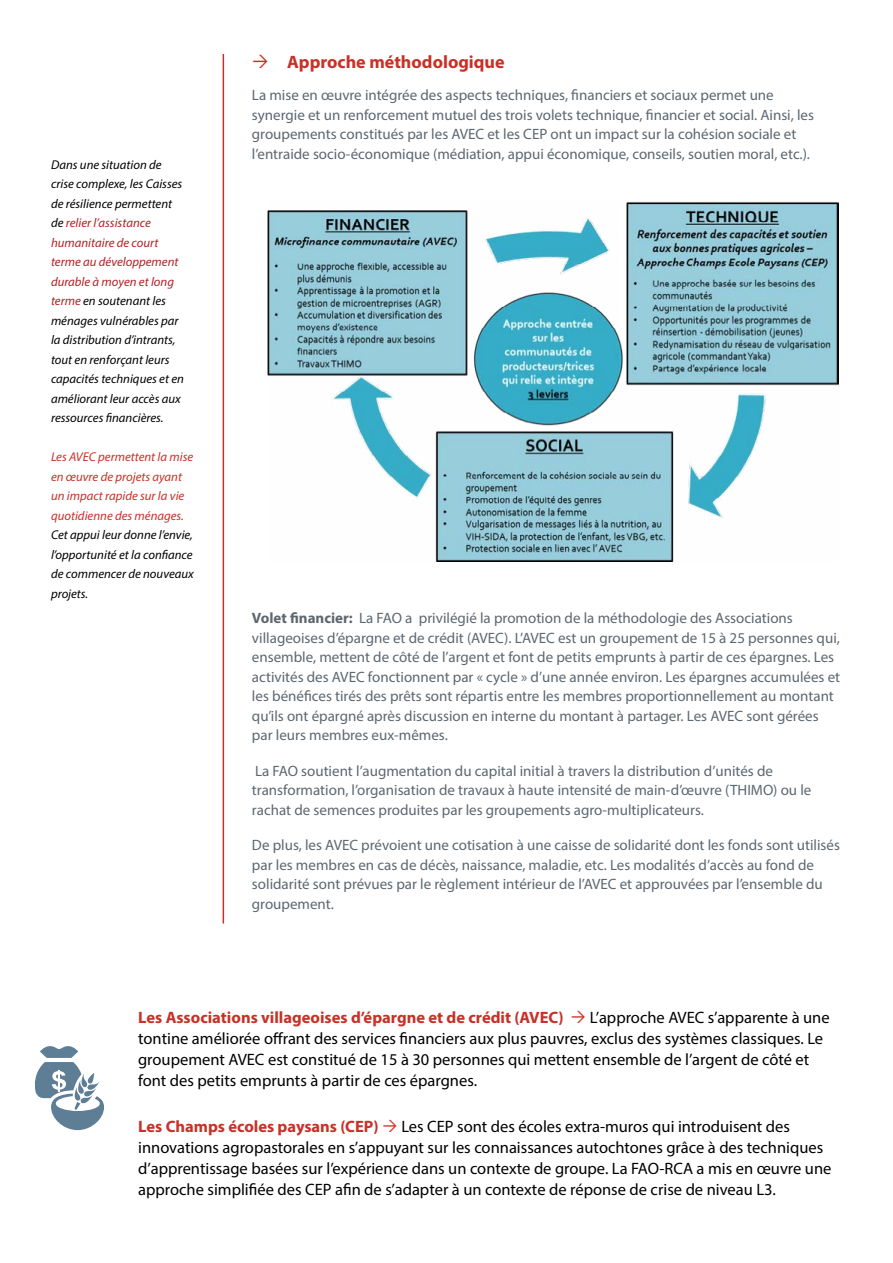
<style>
.page{position:relative;width:893px;height:1263px;background:#fff}
.page>*{position:absolute;margin:0;border:0;box-sizing:border-box;transform-origin:0 0}
.t1{font:700 18px "Myriad Pro";color:#c73127}
.t2{font:16.5px/21px "Myriad Pro";color:#000}
.t3{font:700 16.5px "Myriad Pro";color:#c73127}
.t4{font:15px/19.5px "Myriad Pro";color:#5d6770}
.t5{font:italic 12.75px/19.5px "Myriad Pro";color:#000}
.t6{font:italic 12.75px/19.5px "Myriad Pro";color:#c73127}
.s1{color:#b42025}
.s2{font-weight:700}
</style>
<div class="page">
<hr style="left:223px;top:54px;width:1px;height:869px;background:#c73127">
<img style="left:268px;top:202px;width:571px;height:360px">
<svg style="left:34px;top:1046px;width:70px;height:84px"></svg>
<p class="t5" style="left:51px;top:155px;width:134px">Dans une situation de crise complexe, les Caisses de résilience permettent de <span class="s1">relier l’assistance humanitaire de court terme au développement durable à moyen et long terme</span> en soutenant les ménages vulnérables par la distribution d’intrants, tout en renforçant leurs capacités techniques et en améliorant leur accès aux ressources financières.</p>
<p class="t6" style="left:51px;top:447px;width:144px">Les AVEC permettent la mise en œuvre de projets ayant un impact rapide sur la vie quotidienne des ménages.</p>
<p class="t5" style="left:51px;top:525px;width:144px;text-align:justify">Cet appui leur donne l’envie, l’opportunité et la confiance de commencer de nouveaux projets.</p>
<p class="t1" style="left:287px;top:50px;width:219px">Approche méthodologique</p>
<p class="t4" style="left:252px;top:85px;width:564px">La mise en œuvre intégrée des aspects techniques, financiers et sociaux permet une synergie et un renforcement mutuel des trois volets technique, financier et social. Ainsi, les groupements constitués par les AVEC et les CEP ont un impact sur la cohésion sociale et l’entraide socio-économique (médiation, appui économique, conseils, soutien moral, etc.).</p>
<p class="t4" style="left:252px;top:608px;width:590px"><span class="s2">Volet financier:</span> La FAO a privilégié la promotion de la méthodologie des Associations villageoises d’épargne et de crédit (AVEC). L’AVEC est un groupement de 15 à 25 personnes qui, ensemble, mettent de côté de l’argent et font de petits emprunts à partir de ces épargnes. Les activités des AVEC fonctionnent par « cycle » d’une année environ. Les épargnes accumulées et les bénéfices tirés des prêts sont répartis entre les membres proportionnellement au montant qu’ils ont épargné après discussion en interne du montant à partager. Les AVEC sont gérées par leurs membres eux-mêmes.</p>
<p class="t4" style="left:252px;top:760px;width:561px">La FAO soutient l’augmentation du capital initial à travers la distribution d’unités de transformation, l’organisation de travaux à haute intensité de main-d’œuvre (THIMO) ou le rachat de semences produites par les groupements agro-multiplicateurs.</p>
<p class="t4" style="left:252px;top:835px;width:590px">De plus, les AVEC prévoient une cotisation à une caisse de solidarité dont les fonds sont utilisés par les membres en cas de décès, naissance, maladie, etc. Les modalités d’accès au fond de solidarité sont prévues par le règlement intérieur de l’AVEC et approuvées par l’ensemble du groupement.</p>
<p class="t2" style="left:138px;top:1006px;width:693px;text-indent:452px">L’approche AVEC s’apparente à une tontine améliorée offrant des services financiers aux plus pauvres, exclus des systèmes classiques. Le groupement AVEC est constitué de 15 à 30 personnes qui mettent ensemble de l’argent de côté et font des petits emprunts à partir de ces épargnes.</p>
<p class="t3" style="left:138px;top:1116px;width:242px">Les Champs écoles paysans (CEP)</p>
<p class="t3" style="left:138px;top:1006px;width:427px">Les Associations villageoises d’épargne et de crédit (AVEC)</p>
<p class="t2" style="left:138px;top:1116px;width:695px;text-indent:263px">Les CEP sont des écoles extra-muros qui introduisent des innovations agropastorales en s’appuyant sur les connaissances autochtones grâce à des techniques d’apprentissage basées sur l’expérience dans un contexte de groupe. La FAO-RCA a mis en œuvre une approche simplifiée des CEP afin de s’adapter à un contexte de réponse de crise de niveau L3.</p>
</div>
